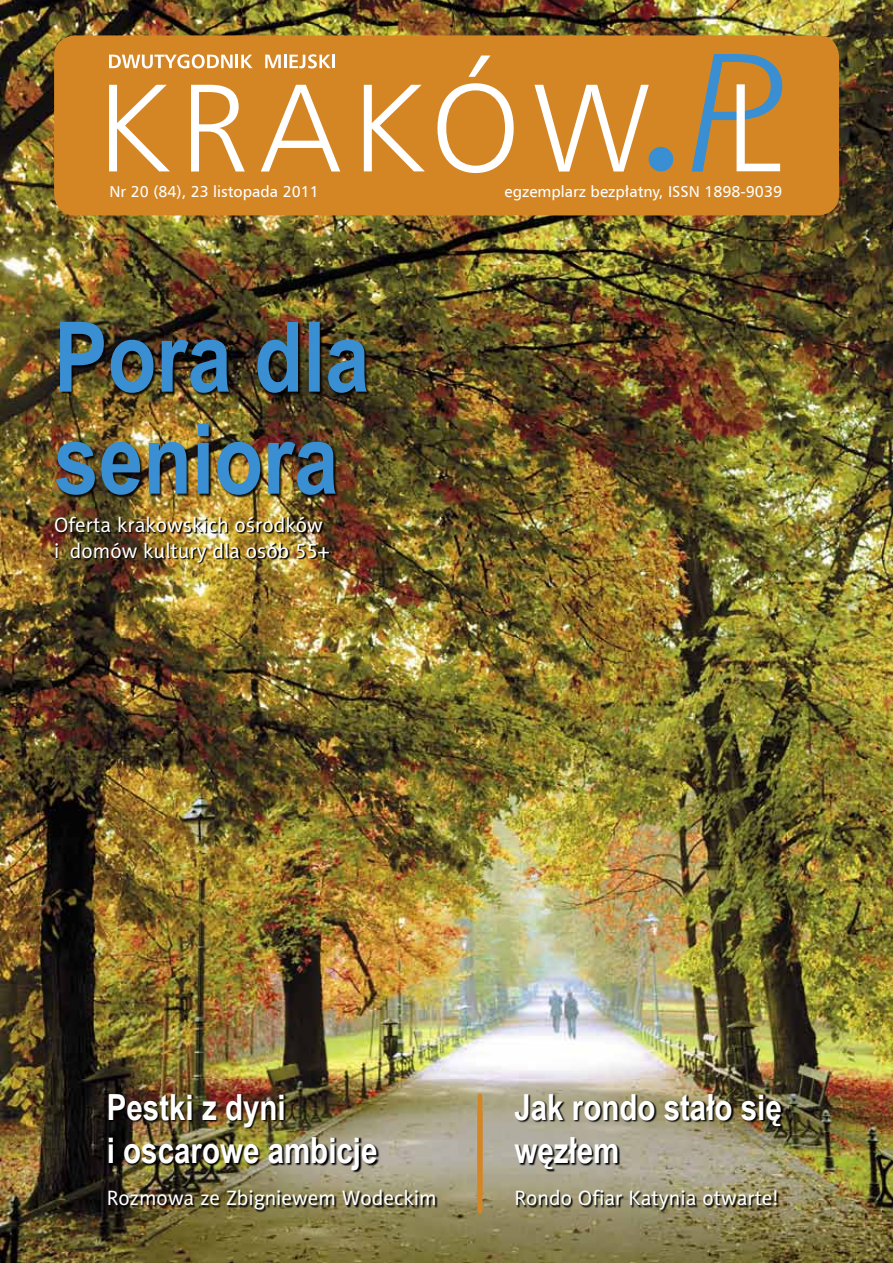
<style>
.page{position:relative;width:893px;height:1263px;background:#fff}
.page>*{position:absolute;margin:0;border:0;box-sizing:border-box;transform-origin:0 0}
.t1{font:700 97.5px/102px "Arial Narrow";color:#398fd1}
.t2{font:700 36px/43.2px "Arial Narrow";color:#fff}
.t3{font:21px/25.2px "Naomi Sans EFN";color:#fff}
.t4{font:15.75px "Humnst 777 EU";color:#fff}
</style>
<div class="page">
<img style="left:0;top:0;width:893px;height:1263px">
<div style="left:54px;top:35px;width:785px;height:180px;background:#d48625;border-radius:21px"></div>
<svg style="left:109px;top:54px;width:144px;height:14px"></svg>
<svg style="left:265px;top:54px;width:69px;height:14px"></svg>
<svg style="left:109px;top:85px;width:61px;height:86px"></svg>
<svg style="left:191px;top:85px;width:54px;height:87px"></svg>
<svg style="left:261px;top:85px;width:79px;height:87px"></svg>
<svg style="left:364px;top:85px;width:61px;height:86px"></svg>
<svg style="left:437px;top:56px;width:77px;height:117px"></svg>
<svg style="left:534px;top:85px;width:115px;height:87px"></svg>
<div style="left:649px;top:147px;width:24px;height:25px;background:#398fd1;border-radius:50%"></div>
<svg style="left:691px;top:54px;width:91px;height:118px"></svg>
<div style="left:56px;top:322px;width:315px;height:177px;background:#000;opacity:.9"></div>
<img style="left:109px;top:1094px;width:329px;height:118px">
<svg style="left:477px;top:1092px;width:5px;height:122px"></svg>
<img style="left:56px;top:517px;width:275px;height:47px">
<svg style="left:515px;top:1094px;width:269px;height:118px;background:#88826a"></svg>
<p class="t4" style="left:109px;top:182px;width:211px">Nr 20 (84), 23 listopada 2011</p>
<p class="t4" style="left:505px;top:182px;width:279px">egzemplarz bezpłatny, ISSN 1898-9039</p>
<h1 class="t1" style="left:54px;top:308px;width:317px">Pora dla seniora</h1>
<p class="t3" style="left:54px;top:512px;width:277px">Oferta krakowskich ośrodków i domów kultury dla osób 55+</p>
<h2 class="t2" style="left:107px;top:1086px;width:272px">Pestki z dyni<br>i oscarowe ambicje</h2>
<p class="t3" style="left:107px;top:1185px;width:331px">Rozmowa ze Zbigniewem Wodeckim</p>
<h2 class="t2" style="left:514px;top:1086px;width:269px">Jak rondo stało się węzłem</h2>
<p class="t3" style="left:514px;top:1185px;width:266px">Rondo Ofiar Katynia otwarte!</p>
</div>
